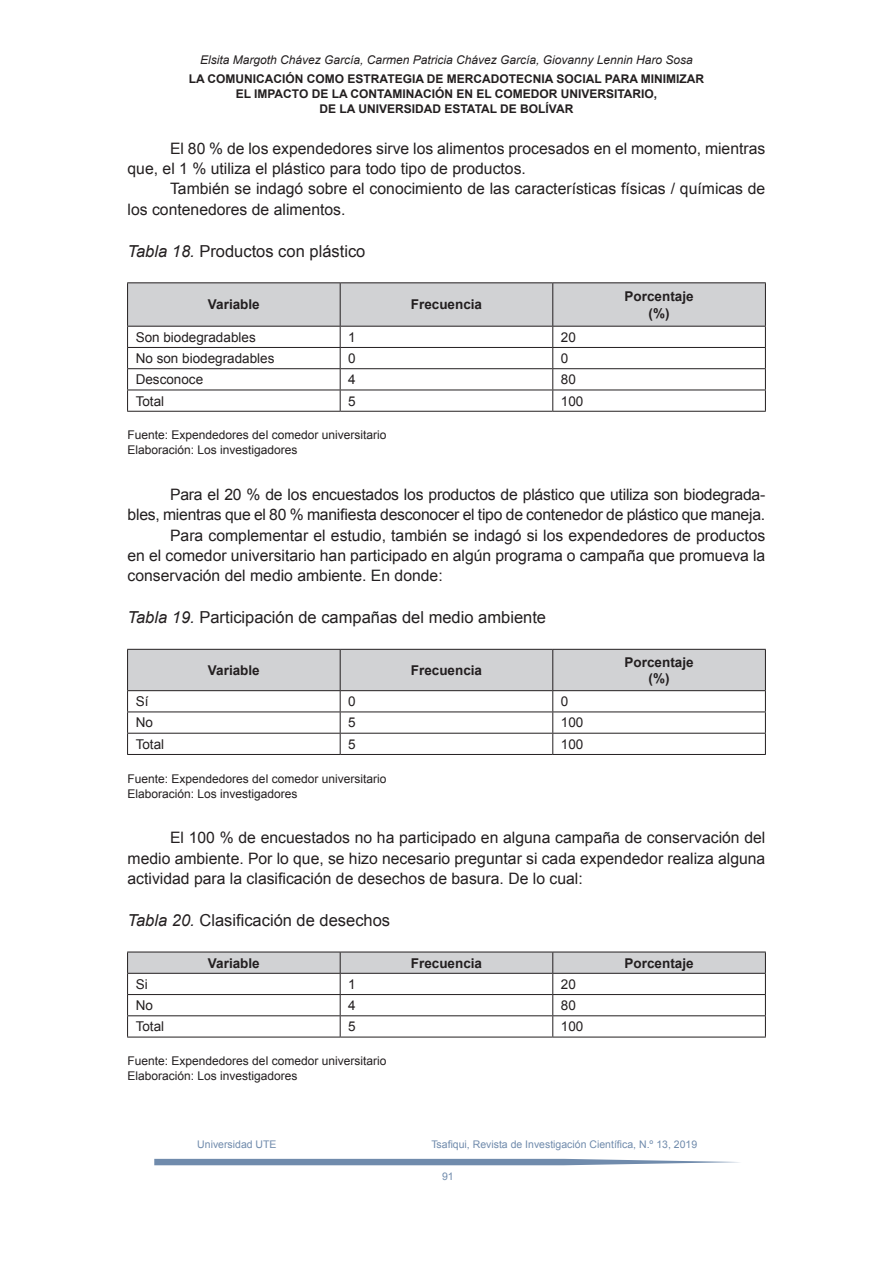
<style>
.page{position:relative;width:893px;height:1263px;background:#fff}
.page>*{position:absolute;margin:0;border:0;box-sizing:border-box;transform-origin:0 0}
.t1{font:16.5px "Arial";color:#231f20}
.t2{font:15.75px/20.2px "Arial";color:#231f20}
.t3{font:13.5px "Arial";color:#231f20}
.t4{font:700 13.5px/16.5px "Arial";color:#231f20;text-align:center}
.t5{font:12px/15px "Arial";color:#231f20}
.t6{font:700 12px/15px "Arial";color:#231f20;text-align:center}
.t7{font:italic 12px "Arial";color:#231f20}
.t8{font:10.5px "Arial";color:#708bac}
.s1{font-style:italic}
</style>
<div class="page">
<svg style="left:154px;top:1159px;width:586px;height:6px;background:#839bb7"></svg>
<hr style="left:127px;top:282px;width:213px;height:1px;background:#231f20">
<hr style="left:340px;top:282px;width:213px;height:1px;background:#231f20">
<hr style="left:553px;top:282px;width:213px;height:1px;background:#231f20">
<svg style="left:127px;top:283px;width:639px;height:128px"></svg>
<hr style="left:127px;top:411px;width:213px;height:1px;background:#231f20">
<hr style="left:340px;top:411px;width:213px;height:1px;background:#231f20">
<hr style="left:553px;top:411px;width:213px;height:1px;background:#231f20">
<svg style="left:127px;top:649px;width:639px;height:105px"></svg>
<hr style="left:127px;top:754px;width:213px;height:1px;background:#231f20">
<hr style="left:340px;top:754px;width:213px;height:1px;background:#231f20">
<hr style="left:553px;top:754px;width:213px;height:1px;background:#231f20">
<svg style="left:127px;top:952px;width:639px;height:85px"></svg>
<hr style="left:127px;top:1037px;width:213px;height:1px;background:#231f20">
<hr style="left:340px;top:1037px;width:213px;height:1px;background:#231f20">
<hr style="left:553px;top:1037px;width:213px;height:1px;background:#231f20">
<p class="t7" style="left:200px;top:52px;width:494px">Elsita Margoth Chávez García, Carmen Patricia Chávez García, Giovanny Lennin Haro Sosa</p>
<p class="t6" style="left:189px;top:71px;width:517px">LA COMUNICACIÓN COMO ESTRATEGIA DE MERCADOTECNIA SOCIAL PARA MINIMIZAR<br>EL IMPACTO DE LA CONTAMINACIÓN EN EL COMEDOR UNIVERSITARIO,<br>DE LA UNIVERSIDAD ESTATAL DE BOLÍVAR</p>
<p class="t2" style="left:128px;top:138px;width:639px;text-indent:43px">El 80 % de los expendedores sirve los alimentos procesados en el momento, mientras que, el 1 % utiliza el plástico para todo tipo de productos.</p>
<p class="t2" style="left:128px;top:179px;width:639px;text-indent:43px">También se indagó sobre el conocimiento de las características físicas / químicas de los contenedores de alimentos.</p>
<p class="t1" style="left:128px;top:240px;width:239px"><span class="s1">Tabla 18.</span> Productos con plástico</p>
<p class="t4" style="left:208px;top:297px;width:53px">Variable</p>
<p class="t4" style="left:411px;top:297px;width:73px">Frecuencia</p>
<p class="t4" style="left:625px;top:289px;width:71px">Porcentaje (%)</p>
<p class="t3" style="left:136px;top:328px;width:122px">Son biodegradables</p>
<p class="t3" style="left:348px;top:328px;width:9px">1</p>
<p class="t3" style="left:561px;top:328px;width:17px">20</p>
<p class="t3" style="left:136px;top:349px;width:140px">No son biodegradables</p>
<p class="t3" style="left:348px;top:349px;width:9px">0</p>
<p class="t3" style="left:561px;top:349px;width:9px">0</p>
<p class="t3" style="left:136px;top:371px;width:69px">Desconoce</p>
<p class="t3" style="left:348px;top:371px;width:9px">4</p>
<p class="t3" style="left:561px;top:371px;width:17px">80</p>
<p class="t3" style="left:136px;top:392px;width:30px">Total</p>
<p class="t3" style="left:348px;top:392px;width:9px">5</p>
<p class="t3" style="left:561px;top:392px;width:24px">100</p>
<p class="t5" style="left:128px;top:428px;width:260px">Fuente: Expendedores del comedor universitario<br>Elaboración: Los investigadores</p>
<p class="t2" style="left:170px;top:485px;width:597px">Para el 20 % de los encuestados los productos de plástico que utiliza son biodegrada-</p>
<p class="t2" style="left:128px;top:505px;width:639px">bles, mientras que el 80 % manifiesta desconocer el tipo de contenedor de plástico que maneja.</p>
<p class="t2" style="left:170px;top:525px;width:597px">Para complementar el estudio, también se indagó si los expendedores de productos</p>
<p class="t2" style="left:128px;top:545px;width:639px">en el comedor universitario han participado en algún programa o campaña que promueva la</p>
<p class="t2" style="left:128px;top:566px;width:317px">conservación del medio ambiente. En donde:</p>
<p class="t1" style="left:128px;top:607px;width:420px"><span class="s1">Tabla 19.</span> Participación de campañas del medio ambiente</p>
<p class="t4" style="left:208px;top:662px;width:53px">Variable</p>
<p class="t4" style="left:411px;top:662px;width:73px">Frecuencia</p>
<p class="t4" style="left:625px;top:654px;width:71px">Porcentaje (%)</p>
<p class="t3" style="left:136px;top:693px;width:14px">Sí</p>
<p class="t3" style="left:348px;top:693px;width:9px">0</p>
<p class="t3" style="left:561px;top:693px;width:9px">0</p>
<p class="t3" style="left:136px;top:714px;width:19px">No</p>
<p class="t3" style="left:348px;top:714px;width:9px">5</p>
<p class="t3" style="left:561px;top:714px;width:24px">100</p>
<p class="t3" style="left:136px;top:735px;width:30px">Total</p>
<p class="t3" style="left:348px;top:735px;width:9px">5</p>
<p class="t3" style="left:561px;top:735px;width:24px">100</p>
<p class="t5" style="left:128px;top:771px;width:260px">Fuente: Expendedores del comedor universitario<br>Elaboración: Los investigadores</p>
<p class="t2" style="left:128px;top:828px;width:639px;text-align:justify;text-indent:43px">El 100 % de encuestados no ha participado en alguna campaña de conservación del medio ambiente. Por lo que, se hizo necesario preguntar si cada expendedor realiza alguna actividad para la clasificación de desechos de basura. De lo cual:</p>
<p class="t1" style="left:128px;top:909px;width:264px"><span class="s1">Tabla 20.</span> Clasificación de desechos</p>
<p class="t4" style="left:208px;top:955px;width:53px">Variable</p>
<p class="t4" style="left:411px;top:955px;width:73px">Frecuencia</p>
<p class="t4" style="left:625px;top:955px;width:71px">Porcentaje</p>
<p class="t3" style="left:136px;top:975px;width:14px">Si</p>
<p class="t3" style="left:348px;top:975px;width:9px">1</p>
<p class="t3" style="left:561px;top:975px;width:17px">20</p>
<p class="t3" style="left:136px;top:996px;width:19px">No</p>
<p class="t3" style="left:348px;top:996px;width:9px">4</p>
<p class="t3" style="left:561px;top:996px;width:17px">80</p>
<p class="t3" style="left:136px;top:1018px;width:30px">Total</p>
<p class="t3" style="left:348px;top:1018px;width:9px">5</p>
<p class="t3" style="left:561px;top:1018px;width:24px">100</p>
<p class="t5" style="left:128px;top:1053px;width:260px">Fuente: Expendedores del comedor universitario<br>Elaboración: Los investigadores</p>
<p class="t8" style="left:197px;top:1138px;width:81px">Universidad UTE</p>
<p class="t8" style="left:431px;top:1138px;width:267px">Tsafiqui, Revista de Investigación Científica, N.º 13, 2019</p>
<p class="t8" style="left:442px;top:1169px;width:13px">91</p>
</div>
